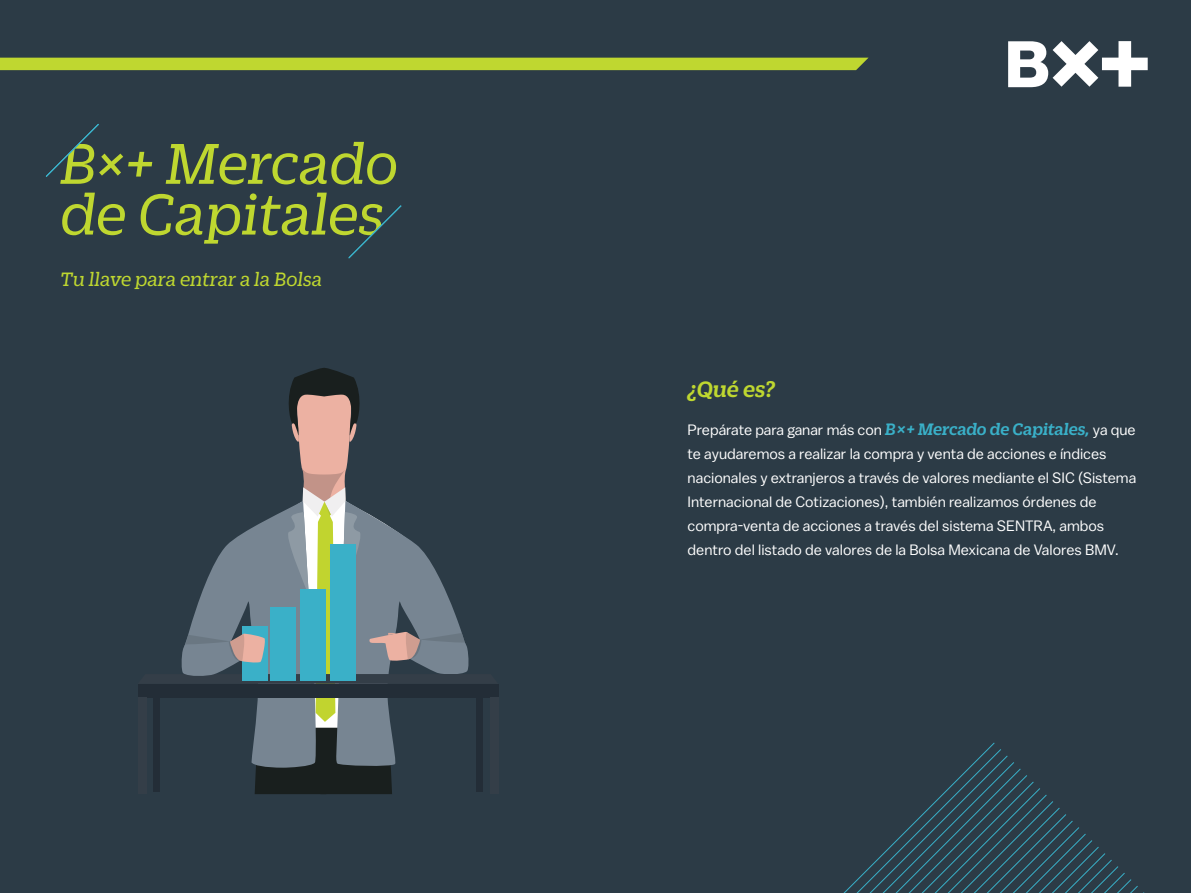
<style>
.page{position:relative;width:1191px;height:893px;background:#2c3b46}
.page>*{position:absolute;margin:0;border:0;box-sizing:border-box;transform-origin:0 0}
.t1{font:italic 62.25px/50.7px "Duplicate Slab";letter-spacing:-.005em;color:#bfd730}
.t2{font:italic 500 24px "Duplicate Slab";color:#bfd730}
.t3{font:italic 21px "Duplicate Slab";color:#bfd730}
.t4{font:15px/24px "Balto";color:#fff}
.s1{font-family:"Duplicate Slab";font-weight:500;font-style:italic;font-size:18px;color:#3ab0c8}
</style>
<div class="page">
<svg style="left:1008px;top:41px;width:139px;height:46px"></svg>
<div style="left:0;top:58px;width:868px;height:12px;background:#bfd730"></div>
<svg style="left:843px;top:742px;width:302px;height:151px"></svg>
<svg style="left:45px;top:124px;width:54px;height:53px"></svg>
<svg style="left:348px;top:205px;width:54px;height:54px"></svg>
<svg style="left:138px;top:368px;width:360px;height:426px"></svg>
<div style="left:476px;top:697px;width:6px;height:95px;background:#232d37"></div>
<div style="left:490px;top:697px;width:8px;height:96px;background:#343e48"></div>
<div style="left:153px;top:697px;width:7px;height:95px;background:#232d37"></div>
<div style="left:138px;top:697px;width:8px;height:96px;background:#343e48"></div>
<h1 class="t1" style="left:60px;top:134px;width:339px">B×+ Mercado de Capitales</h1>
<h3 class="t3" style="left:60px;top:266px;width:263px">Tu llave para entrar a la Bolsa</h3>
<h2 class="t2" style="left:687px;top:373px;width:89px">¿Qué es?</h2>
<p class="t4" style="left:687px;top:417px;width:450px">Prepárate para ganar más con <span class="s1">B×+ Mercado de Capitales,</span> ya que te ayudaremos a realizar la compra y venta de acciones e índices nacionales y extranjeros a través de valores mediante el SIC (Sistema Internacional de Cotizaciones), también realizamos órdenes de compra-venta de acciones a través del sistema SENTRA, ambos dentro del listado de valores de la Bolsa Mexicana de Valores BMV.</p>
</div>
